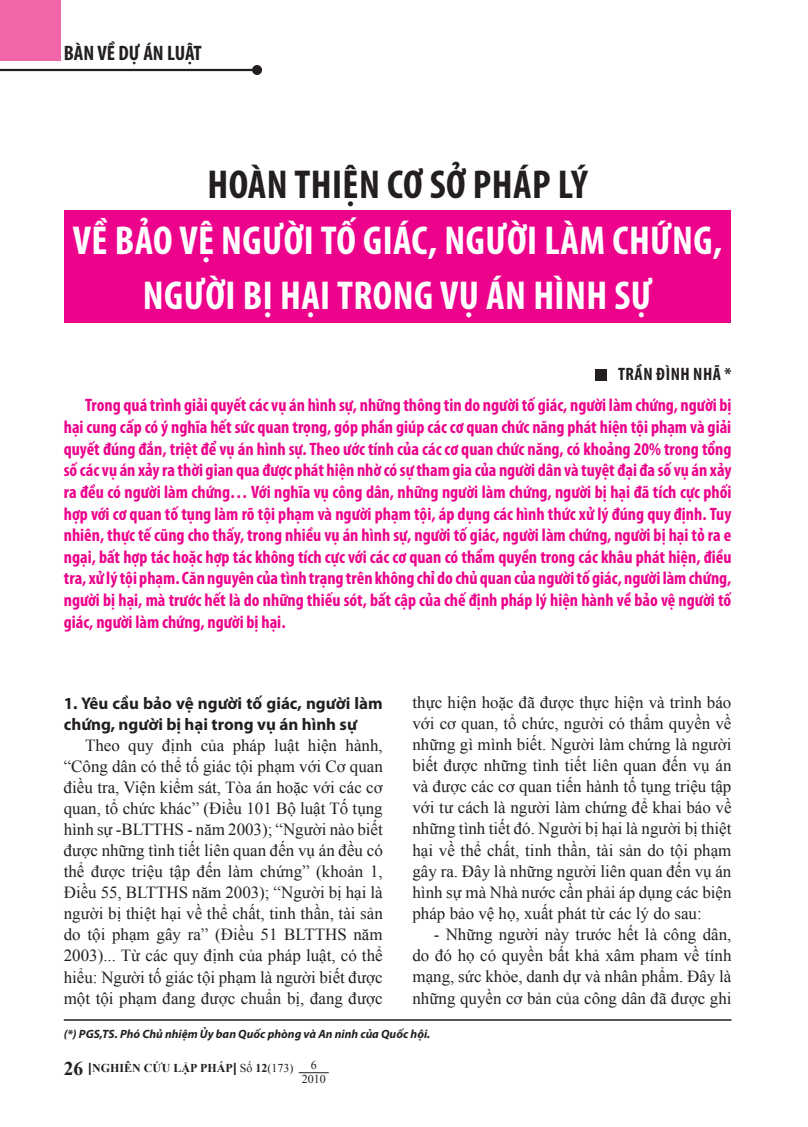
<style>
.page{position:relative;width:808px;height:1127px;background:#fff}
.page>*{position:absolute;margin:0;border:0;box-sizing:border-box;transform-origin:0 0}
.t1{font:700 condensed 40.5px/55.5px "Myriad Pro";letter-spacing:.01em;color:#fff;text-align:center}
.t2{font:700 condensed 40.5px "Myriad Pro";letter-spacing:.01em;color:#231f20}
.t3{font:700 condensed 21px "Myriad Pro";color:#231f20}
.t4{font:700 condensed 18px/21.6px "Myriad Pro";color:#ed028c;text-align:justify}
.t5{font:700 condensed 18px "Myriad Pro";color:#231f20}
.t6{font:16.95px/21.1px "Times New Roman";color:#231f20;text-align:justify}
.t7{font:700 16.95px/21px "Myriad Pro";color:#231f20}
.t8{font:italic 700 12px "Myriad Pro";color:#231f20}
.t9{font:700 12px "Times New Roman";color:#231f20}
.t10{font:12px/14.4px "Times New Roman";color:#231f20;text-align:center}
.s1{font-size:19.5px}
.s2{font-family:"Myriad Pro";font-weight:400;font-size:18px}
.s3{font-weight:400}
</style>
<div class="page">
<hr style="left:299px;top:1072px;width:30px;height:1px;background:#231f20">
<hr style="left:0;top:69px;width:257px;height:2px;background:#231f20">
<div style="left:252px;top:65px;width:10px;height:10px;background:#231f20;border-radius:50%"></div>
<div style="left:0;top:0;width:60px;height:60px;background:#f166a7"></div>
<div style="left:64px;top:210px;width:667px;height:113px;background:#ed028c"></div>
<div style="left:595px;top:369px;width:12px;height:11px;background:#231f20"></div>
<hr style="left:64px;top:1019px;width:667px;height:2px;background:#231f20">
<p class="t3" style="left:64px;top:40px;width:140px">BÀN VỀ DỰ ÁN LUẬT</p>
<h1 class="t2" style="left:207px;top:160px;width:382px">HOÀN THIỆN CƠ SỞ PHÁP LÝ</h1>
<h1 class="t1" style="left:73px;top:212px;width:651px">VỀ BẢO VỆ NGƯỜI TỐ GIÁC, NGƯỜI LÀM CHỨNG,<br>NGƯỜI BỊ HẠI TRONG VỤ ÁN HÌNH SỰ</h1>
<p class="t5" style="left:618px;top:363px;width:115px">Trần Đình Nhã *</p>
<p class="t4" style="left:64px;top:394px;width:669px;text-indent:21px">Trong quá trình giải quyết các vụ án hình sự, những thông tin do người tố giác, người làm chứng, người bị hại cung cấp có ý nghĩa hết sức quan trọng, góp phần giúp các cơ quan chức năng phát hiện tội phạm và giải quyết đúng đắn, triệt để vụ án hình sự. Theo ước tính của các cơ quan chức năng, có khoảng 20% trong tổng số các vụ án xảy ra thời gian qua được phát hiện nhờ có sự tham gia của người dân và tuyệt đại đa số vụ án xảy ra đều có người làm chứng… Với nghĩa vụ công dân, những người làm chứng, người bị hại đã tích cực phối hợp với cơ quan tố tụng làm rõ tội phạm và người phạm tội, áp dụng các hình thức xử lý đúng quy định. Tuy nhiên, thực tế cũng cho thấy, trong nhiều vụ án hình sự, người tố giác, người làm chứng, người bị hại tỏ ra e ngại, bất hợp tác hoặc hợp tác không tích cực với các cơ quan có thẩm quyền trong các khâu phát hiện, điều tra, xử lý tội phạm. Căn nguyên của tình trạng trên không chỉ do chủ quan của người tố giác, người làm chứng, người bị hại, mà trước hết là do những thiếu sót, bất cập của chế định pháp lý hiện hành về bảo vệ người tố giác, người làm chứng, người bị hại.</p>
<p class="t7" style="left:64px;top:692px;width:320px">1. Yêu cầu bảo vệ người tố giác, người làm chứng, người bị hại trong vụ án hình sự</p>
<p class="t6" style="left:64px;top:734px;width:320px;text-indent:21px">Theo quy định của pháp luật hiện hành, “Công dân có thể tố giác tội phạm với Cơ quan điều tra, Viện kiểm sát, Tòa án hoặc với các cơ quan, tổ chức khác” (Điều 101 Bộ luật Tố tụng hình sự -BLTTHS - năm 2003); “Người nào biết được những tình tiết liên quan đến vụ án đều có thể được triệu tập đến làm chứng” (khoản 1, Điều 55, BLTTHS năm 2003); “Người bị hại là người bị thiệt hại về thể chất, tinh thần, tài sản do tội phạm gây ra” (Điều 51 BLTTHS năm 2003)... Từ các quy định của pháp luật, có thể hiểu: Người tố giác tội phạm là người biết được một tội phạm đang được chuẩn bị, đang được</p>
<p class="t6" style="left:412px;top:691px;width:320px">thực hiện hoặc đã được thực hiện và trình báo với cơ quan, tổ chức, người có thẩm quyền về những gì mình biết. Người làm chứng là người biết được những tình tiết liên quan đến vụ án và được các cơ quan tiến hành tố tụng triệu tập với tư cách là người làm chứng để khai báo về những tình tiết đó. Người bị hại là người bị thiệt hại về thể chất, tinh thần, tài sản do tội phạm gây ra. Đây là những người liên quan đến vụ án hình sự mà Nhà nước cần phải áp dụng các biện pháp bảo vệ họ, xuất phát từ các lý do sau:</p>
<p class="t6" style="left:412px;top:923px;width:320px;text-indent:21px">- Những người này trước hết là công dân, do đó họ có quyền bất khả xâm pham về tính mạng, sức khỏe, danh dự và nhân phẩm. Đây là những quyền cơ bản của công dân đã được ghi</p>
<p class="t8" style="left:64px;top:1026px;width:368px">(*) PGS,TS. Phó Chủ nhiệm Ủy ban Quốc phòng và An ninh của Quốc hội.</p>
<p class="t9" style="left:64px;top:1060px;width:231px"><span class="s1">26</span> <span class="s2">I</span>NGHIÊN CỨU LẬP PHÁP<span class="s2">I</span> <span class="s3">Số</span> 12<span class="s3">(173)</span></p>
<p class="t10" style="left:302px;top:1057px;width:25px">6<br>2010</p>
</div>
